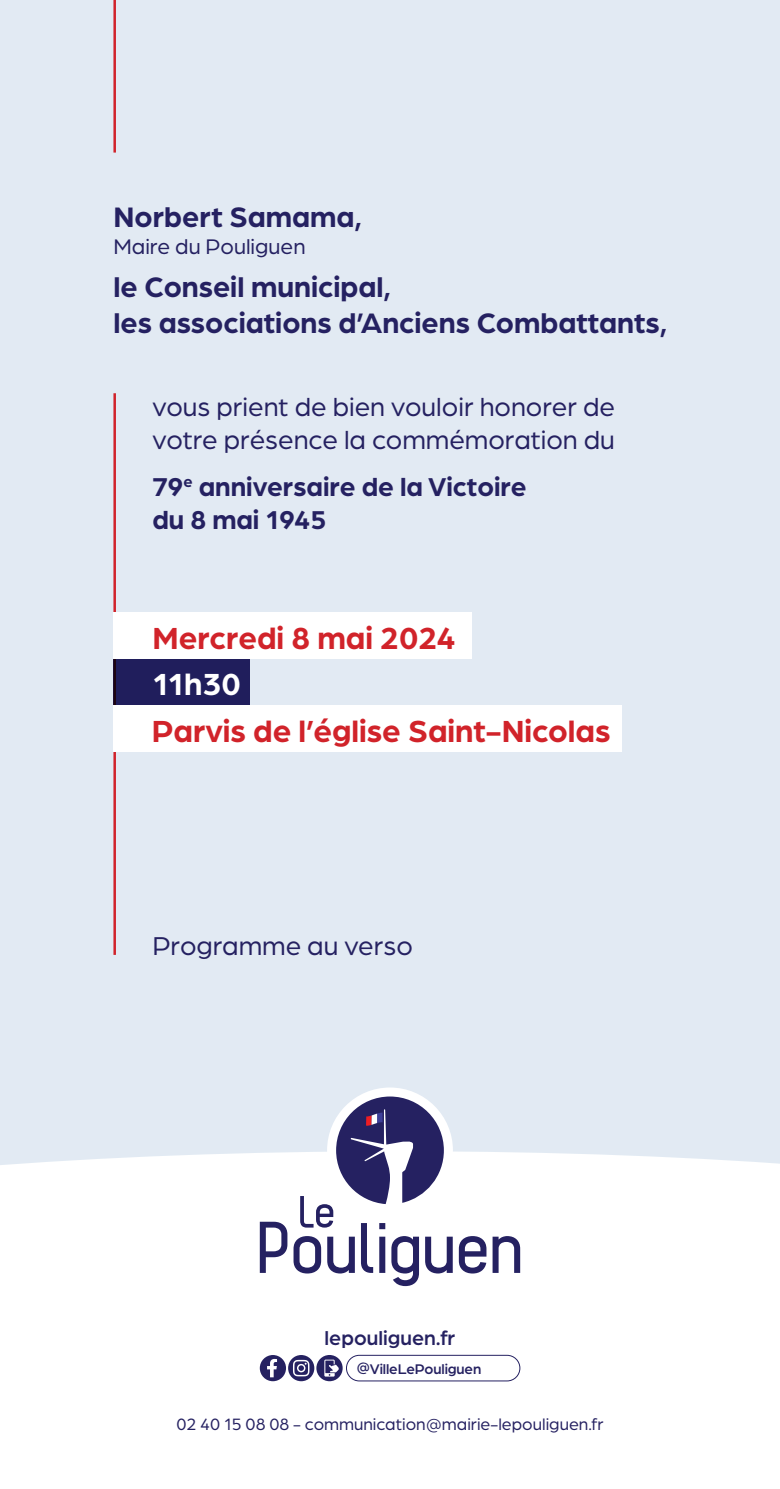
<style>
.page{position:relative;width:780px;height:1489px;background:#fff}
.page>*{position:absolute;margin:0;border:0;box-sizing:border-box;transform-origin:0 0}
.t1{font:700 32.5px "Arboria";color:#d1232a}
.t2{font:700 32.5px "Arboria";color:#fff}
.t3{font:700 30px/36px "Arboria";color:#252161}
.t4{font:27.5px/33px "Arboria";color:#252161}
.t5{font:700 27.5px/33px "Arboria";color:#252161}
.t6{font:22.5px "Arboria";color:#252161}
.t7{font:500 21px "Arboria";color:#252161}
.t8{font:17.5px "Arboria";color:#252161}
.t9{font:500 15px "Arboria";letter-spacing:-.01em;color:#252161}
</style>
<div class="page">
<div style="left:0;top:0;width:780px;height:1165px;background:#e2eaf3"></div>
<hr style="left:113px;top:0;width:3px;height:152px;background:#d1232a">
<hr style="left:113px;top:393px;width:3px;height:561px;background:#d1232a">
<div style="left:113px;top:658px;width:136px;height:47px;background:#252161"></div>
<div style="left:113px;top:611px;width:359px;height:47px;background:#fff"></div>
<div style="left:327px;top:1087px;width:126px;height:126px;background:#fff;border-radius:50%"></div>
<svg style="left:459px;top:1236px;width:27px;height:37px"></svg>
<svg style="left:492px;top:1236px;width:28px;height:36px"></svg>
<svg style="left:260px;top:1221px;width:27px;height:51px"></svg>
<svg style="left:293px;top:1096px;width:159px;height:189px"></svg>
<div style="left:346px;top:1354px;width:174px;height:26px;border:1px solid #252161;border-radius:13px"></div>
<svg style="left:288px;top:1354px;width:26px;height:26px"></svg>
<svg style="left:293px;top:1359px;width:16px;height:17px"></svg>
<div style="left:260px;top:1354px;width:26px;height:26px;background:#252161;border-radius:50%"></div>
<svg style="left:267px;top:1358px;width:10px;height:19px"></svg>
<svg style="left:316px;top:1354px;width:26px;height:26px"></svg>
<svg style="left:324px;top:1359px;width:15px;height:17px"></svg>
<div style="left:113px;top:705px;width:508px;height:47px;background:#fff"></div>
<p class="t3" style="left:113px;top:197px;width:250px">Norbert Samama,</p>
<p class="t6" style="left:113px;top:232px;width:193px">Maire du Pouliguen</p>
<p class="t3" style="left:113px;top:267px;width:555px">le Conseil municipal,<br>les associations d’Anciens Combattants,</p>
<p class="t4" style="left:152px;top:389px;width:464px">vous prient de bien vouloir honorer de votre présence la commémoration du</p>
<p class="t5" style="left:152px;top:469px;width:376px">79<sup>e</sup> anniversaire de la Victoire du 8 mai 1945</p>
<p class="t1" style="left:152px;top:615px;width:305px">Mercredi 8 mai 2024</p>
<p class="t2" style="left:152px;top:662px;width:90px">11h30</p>
<p class="t1" style="left:152px;top:709px;width:460px">Parvis de l’église Saint-Nicolas</p>
<p class="t4" style="left:152px;top:928px;width:262px">Programme au verso</p>
<p class="t7" style="left:324px;top:1323px;width:132px">lepouliguen.fr</p>
<p class="t9" style="left:356px;top:1358px;width:126px">@VilleLePouliguen</p>
<p class="t8" style="left:176px;top:1412px;width:429px">02 40 15 08 08 - communication@mairie-lepouliguen.fr</p>
</div>
